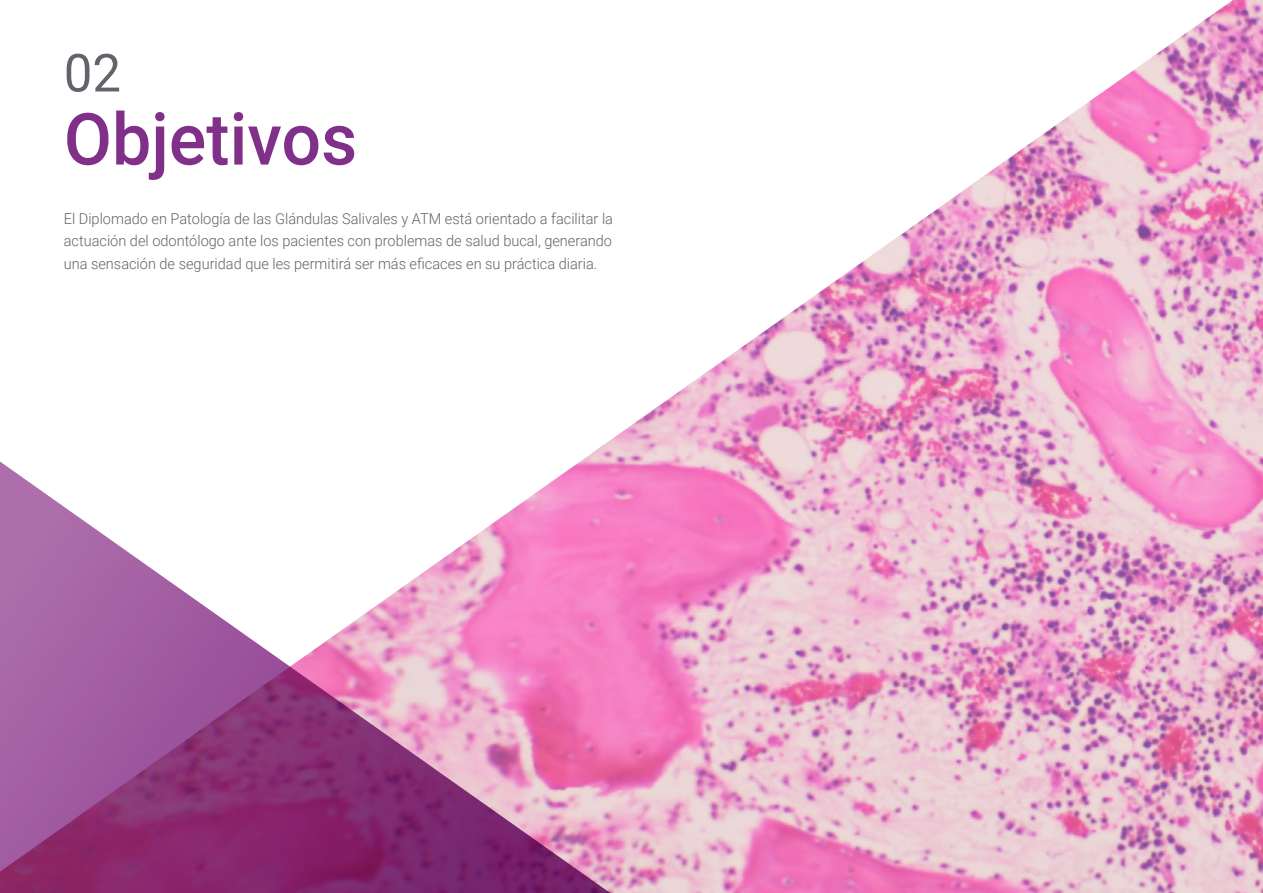
<style>
.page{position:relative;width:1263px;height:893px;background:#fff}
.page>*{position:absolute;margin:0;border:0;box-sizing:border-box;transform-origin:0 0}
.t1{font:500 72px "Roboto";color:#813089}
.t2{font:52.5px "Roboto";color:#61646a}
.t3{font:300 15px/22.5px "Roboto";color:#61646a;text-align:justify}
</style>
<div class="page">
<img style="left:602px;top:0;width:661px;height:893px">
<svg style="left:0;top:446px;width:640px;height:447px"></svg>
<h2 class="t2" style="left:64px;top:36px;width:59px">02</h2>
<h1 class="t1" style="left:64px;top:89px;width:295px">Objetivos</h1>
<p class="t3" style="left:64px;top:207px;width:551px">El Diplomado en Patología de las Glándulas Salivales y ATM está orientado a facilitar la actuación del odontólogo ante los pacientes con problemas de salud bucal, generando una sensación de seguridad que les permitirá ser más eficaces en su práctica diaria.</p>
</div>
